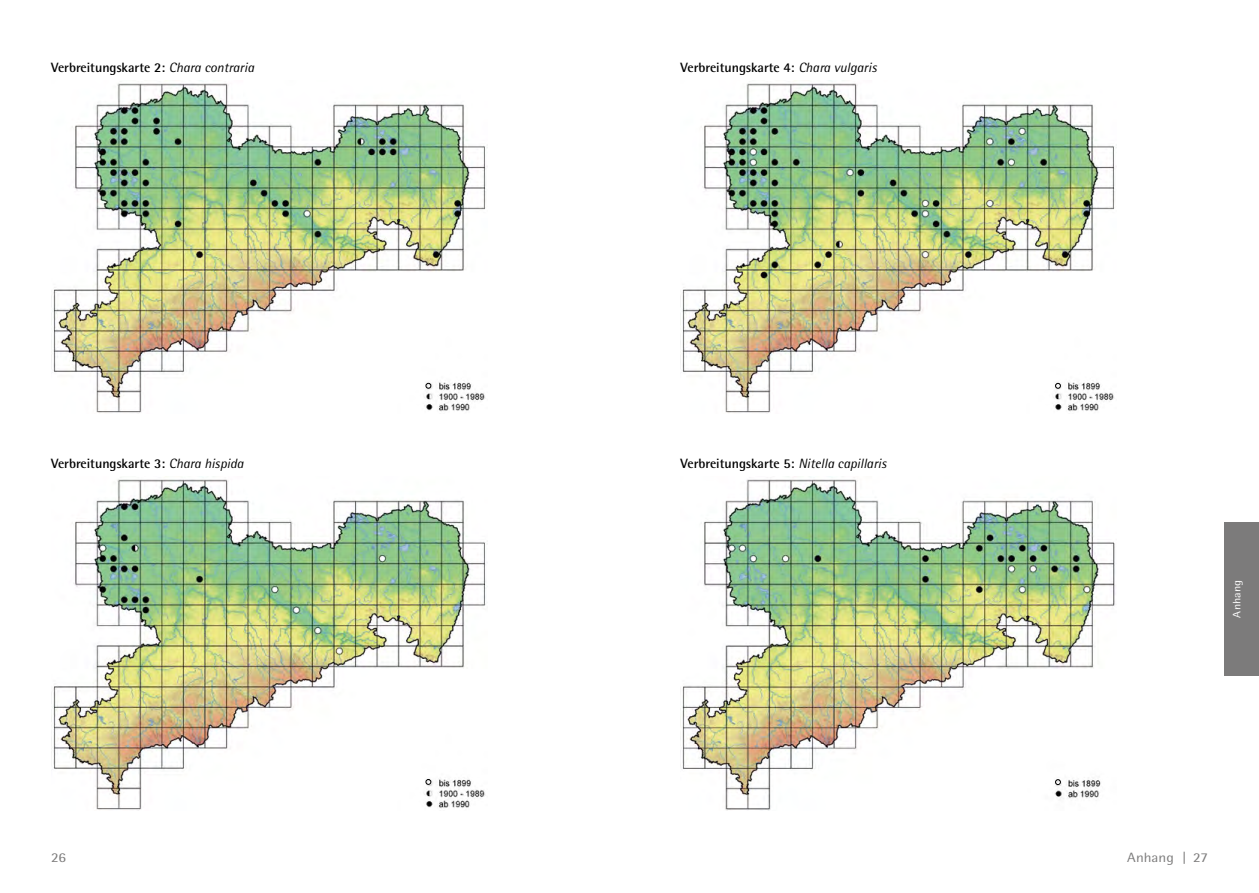
<style>
.page{position:relative;width:1259px;height:893px;background:#fff}
.page>*{position:absolute;margin:0;border:0;box-sizing:border-box;transform-origin:0 0}
.t1{font:700 13.5px "Rotis Semi Sans";color:#000}
.t2{font:13.5px "Rotis Semi Sans";color:#7c7b7b;scale:1.11 1}
.t3{font:10.8px "Rotis Semi Sans";letter-spacing:.01em;color:#fff;scale:1.11 1}
.s1{font-weight:400;font-style:italic}
</style>
<div class="page">
<img style="left:51px;top:476px;width:435px;height:334px">
<img style="left:680px;top:80px;width:436px;height:333px">
<img style="left:51px;top:80px;width:436px;height:333px">
<img style="left:680px;top:476px;width:435px;height:334px">
<svg style="left:1055px;top:383px;width:5px;height:5px"></svg>
<svg style="left:1055px;top:779px;width:5px;height:6px"></svg>
<svg style="left:426px;top:383px;width:5px;height:5px"></svg>
<svg style="left:426px;top:779px;width:5px;height:6px"></svg>
<div style="left:1224px;top:522px;width:35px;height:153px;background:#7c7b7b"></div>
<p class="t1" style="left:51px;top:59px;width:205px">Verbreitungskarte 2: <span class="s1">Chara contraria</span></p>
<p class="t1" style="left:680px;top:59px;width:198px">Verbreitungskarte 4: <span class="s1">Chara vulgaris</span></p>
<p class="t1" style="left:51px;top:455px;width:194px">Verbreitungskarte 3: <span class="s1">Chara hispida</span></p>
<p class="t1" style="left:680px;top:455px;width:208px">Verbreitungskarte 5: <span class="s1">Nitella capillaris</span></p>
<p class="t3" style="left:1230px;top:618px;width:36px;rotate:-90deg">Anhang</p>
<p class="t2" style="left:1127px;top:849px;width:55px">Anhang |</p>
<p class="t2" style="left:51px;top:849px;width:15px">26</p>
<p class="t2" style="left:1193px;top:849px;width:15px">27</p>
</div>
